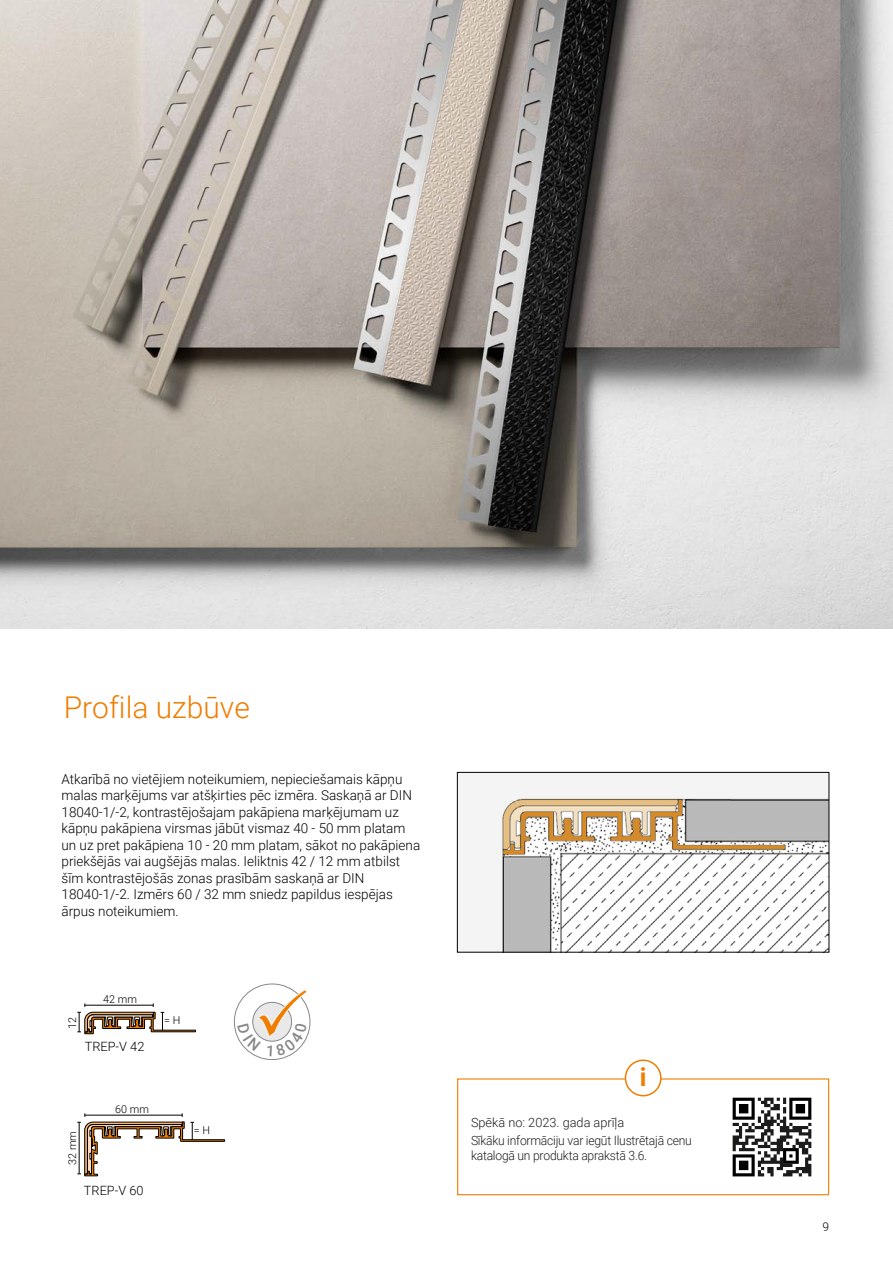
<style>
.page{position:relative;width:893px;height:1263px;background:#fff}
.page>*{position:absolute;margin:0;border:0;box-sizing:border-box;transform-origin:0 0}
.t1{font:300 30px "Roboto";color:#ef7d00}
.t2{font:700 25.5px "Roboto";color:#ef7d00}
.t3{font:300 13.65px/16.5px "Roboto";color:#000}
.t4{font:300 12.75px/18px "Roboto";letter-spacing:-.02em;color:#1e1c1f}
.t5{font:300 12.75px "Roboto";letter-spacing:-.02em;color:#1e1c1f;scale:.95 1}
.t6{font:300 12.75px "Roboto";color:#000}
.t7{font:300 12px "Roboto";color:#000}
.t8{font:300 10.8px "Roboto";color:#000}
</style>
<div class="page">
<img style="left:0;top:0;width:893px;height:628px">
<div style="left:457px;top:1078px;width:372px;height:117px;border:1px solid #ef7d00"></div>
<div style="left:625px;top:1060px;width:36px;height:36px;background:#fff;border-radius:50%"></div>
<div style="left:625px;top:1059px;width:37px;height:37px;border:2px solid #ef7d00;border-radius:50%"></div>
<img style="left:459px;top:774px;width:368px;height:176px">
<div style="left:457px;top:772px;width:372px;height:180px;border:1px solid #000"></div>
<svg style="left:77px;top:1003px;width:119px;height:31px"></svg>
<svg style="left:77px;top:1113px;width:148px;height:63px"></svg>
<svg style="left:234px;top:984px;width:76px;height:75px"></svg>
<div style="left:234px;top:983px;width:76px;height:77px;border:1px solid #878787;border-radius:50%"></div>
<svg style="left:732px;top:1097px;width:80px;height:80px"></svg>
<svg style="left:733px;top:1098px;width:78px;height:78px"></svg>
<svg style="left:238px;top:989px;width:69px;height:67px"></svg>
<h1 class="t1" style="left:64px;top:687px;width:188px">Profila uzbūve</h1>
<p class="t3" style="left:62px;top:770px;width:360px">Atkarībā no vietējiem noteikumiem, nepieciešamais kāpņu malas marķējums var atšķirties pēc izmēra. Saskaņā ar DIN 18040-1/-2, kontrastējošajam pakāpiena marķējumam uz kāpņu pakāpiena virsmas jābūt vismaz 40 - 50 mm platam un uz pret pakāpiena 10 - 20 mm platam, sākot no pakāpiena priekšējās vai augšējās malas. Ieliktnis 42 / 12 mm atbilst šīm kontrastējošās zonas prasībām saskaņā ar DIN 18040-1/-2. Izmērs 60 / 32 mm sniedz papildus iespējas ārpus noteikumiem.</p>
<p class="t8" style="left:103px;top:991px;width:35px">42 mm</p>
<p class="t8" style="left:65px;top:1029px;width:13px;rotate:-90deg">12</p>
<p class="t8" style="left:164px;top:1013px;width:18px">= H</p>
<p class="t6" style="left:85px;top:1038px;width:61px">TREP-V 42</p>
<p class="t8" style="left:65px;top:1165px;width:35px;rotate:-90deg">32 mm</p>
<p class="t8" style="left:115px;top:1101px;width:35px">60 mm</p>
<p class="t6" style="left:84px;top:1182px;width:61px">TREP-V 60</p>
<p class="t8" style="left:194px;top:1123px;width:18px">= H</p>
<h2 class="t2" style="left:640px;top:1059px;width:8px">i</h2>
<p class="t4" style="left:471px;top:1113px;width:222px">Spēkā no: 2023. gada aprīļa<br>Sīkāku informāciju var iegūt Ilustrētajā cenu</p>
<p class="t5" style="left:471px;top:1146px;width:187px">katalogā un produkta aprakstā 3.6.</p>
<p class="t7" style="left:822px;top:1219px;width:8px">9</p>
</div>
